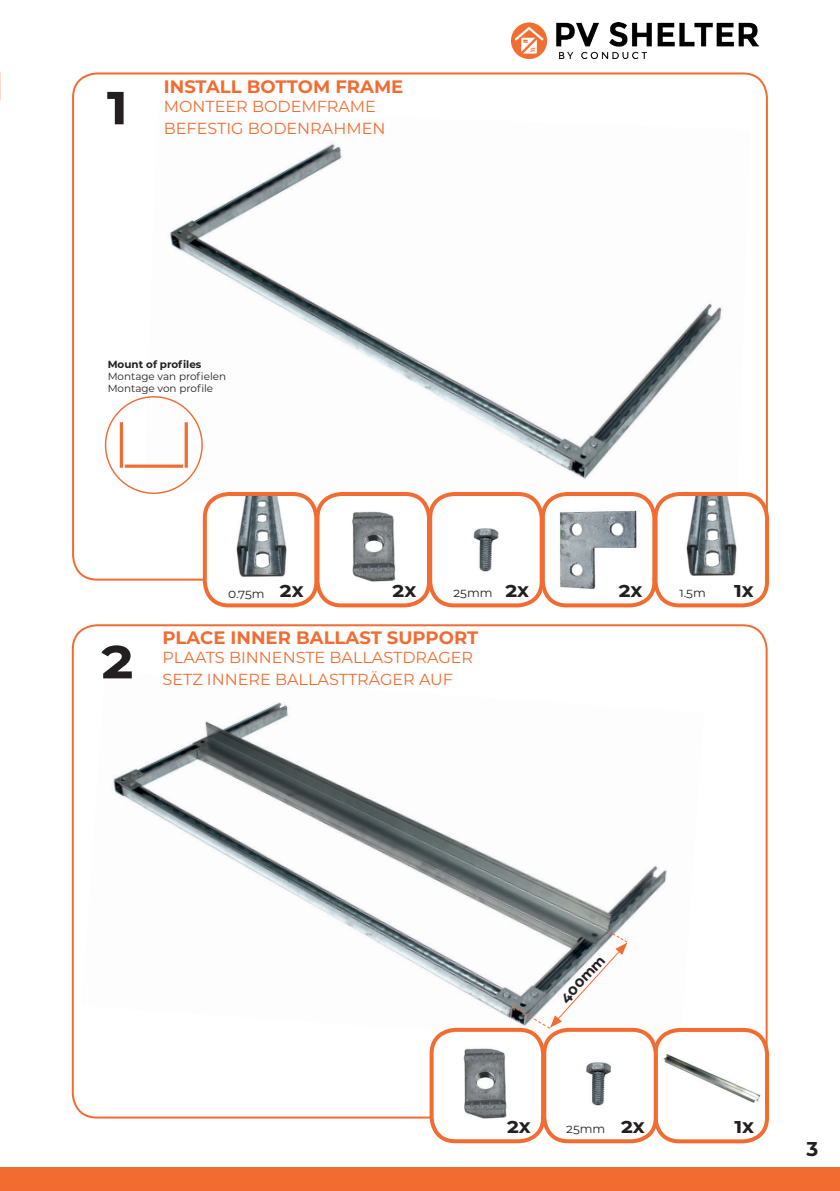
<style>
.page{position:relative;width:840px;height:1191px;background:#fff}
.page>*{position:absolute;margin:0;border:0;box-sizing:border-box;transform-origin:0 0}
.t1{font:700 54px "Montserrat";color:#231f20}
.t2{font:700 20px "Montserrat";letter-spacing:-.005em;color:#231f20}
.t3{font:700 18px "Montserrat";color:#f26c31}
.t4{font:16px/21.6px "Montserrat";color:#f26c31}
.t5{font:700 14px "Montserrat";color:#231f20}
.t6{font:12px "Montserrat";color:#231f20}
.t7{font:10.4px/12.4px "Montserrat";color:#231f20}
.t8{font:700 10.4px "Montserrat";color:#231f20}
</style>
<div class="page">
<img style="left:144px;top:143px;width:578px;height:365px">
<div style="left:0;top:1167px;width:839px;height:24px;background:#f26c31"></div>
<img style="left:113px;top:702px;width:591px;height:326px">
<img style="left:511px;top:23px;width:246px;height:36px">
<svg style="left:184px;top:422px;width:4px;height:46px"></svg>
<hr style="left:120px;top:422px;width:3px;height:46px;background:#f26c31">
<svg style="left:125px;top:464px;width:58px;height:4px"></svg>
<div style="left:655px;top:494px;width:111px;height:111px;background:#fff;border-radius:24px"></div>
<div style="left:653px;top:492px;width:115px;height:115px;border:4px solid #f26c31;border-radius:24px"></div>
<img style="left:430px;top:494px;width:111px;height:111px">
<div style="left:428px;top:492px;width:115px;height:115px;border:4px solid #f26c31;border-radius:24px"></div>
<img style="left:543px;top:498px;width:109px;height:103px">
<div style="left:540px;top:492px;width:116px;height:115px;border:4px solid #f26c31;border-radius:24px"></div>
<img style="left:317px;top:494px;width:112px;height:108px">
<div style="left:315px;top:492px;width:116px;height:115px;border:4px solid #f26c31;border-radius:24px"></div>
<img style="left:658px;top:1030px;width:106px;height:103px">
<div style="left:653px;top:1028px;width:115px;height:115px;border:4px solid #f26c31;border-radius:24px"></div>
<div style="left:205px;top:494px;width:111px;height:111px;background:#fff;border-radius:24px"></div>
<div style="left:203px;top:492px;width:115px;height:115px;border:4px solid #f26c31;border-radius:24px"></div>
<img style="left:547px;top:1032px;width:107px;height:107px">
<div style="left:542px;top:1027px;width:115px;height:116px;border:4px solid #f26c31;border-radius:24px"></div>
<img style="left:434px;top:1032px;width:106px;height:106px">
<div style="left:429px;top:1027px;width:116px;height:116px;border:4px solid #f26c31;border-radius:24px"></div>
<img style="left:682px;top:496px;width:55px;height:80px">
<img style="left:233px;top:496px;width:55px;height:81px">
<svg style="left:510px;top:930px;width:118px;height:99px"></svg>
<h1 class="t1" style="left:107px;top:66px;width:23px">1</h1>
<p class="t3" style="left:164px;top:74px;width:241px">INSTALL BOTTOM FRAME</p>
<p class="t4" style="left:164px;top:95px;width:223px">MONTEER BODEMFRAME<br>BEFESTIG BODENRAHMEN</p>
<p class="t8" style="left:108px;top:356px;width:95px">Mount of profiles</p>
<p class="t7" style="left:108px;top:370px;width:120px">Montage van profielen<br>Montage von profile</p>
<h1 class="t1" style="left:101px;top:620px;width:33px">2</h1>
<p class="t2" style="left:392px;top:575px;width:25px">2x</p>
<p class="t2" style="left:505px;top:575px;width:25px">2x</p>
<p class="t6" style="left:228px;top:585px;width:38px">0.75m</p>
<p class="t6" style="left:453px;top:585px;width:41px">25mm</p>
<p class="t2" style="left:618px;top:575px;width:25px">2x</p>
<p class="t6" style="left:679px;top:585px;width:28px">1.5m</p>
<p class="t2" style="left:733px;top:575px;width:21px">1x</p>
<p class="t2" style="left:280px;top:575px;width:25px">2x</p>
<p class="t3" style="left:162px;top:624px;width:317px">PLACE INNER BALLAST SUPPORT</p>
<p class="t4" style="left:162px;top:646px;width:312px">PLAATS BINNENSTE BALLASTDRAGER<br>SETZ INNERE BALLASTTRÄGER AUF</p>
<p class="t5" style="left:555px;top:993px;width:60px;rotate:-47deg">400mm</p>
<p class="t2" style="left:506px;top:1111px;width:25px">2x</p>
<p class="t2" style="left:620px;top:1111px;width:25px">2x</p>
<p class="t6" style="left:566px;top:1121px;width:41px">25mm</p>
<p class="t2" style="left:734px;top:1111px;width:21px">1x</p>
<p class="t2" style="left:805px;top:1132px;width:13px">3</p>
</div>
